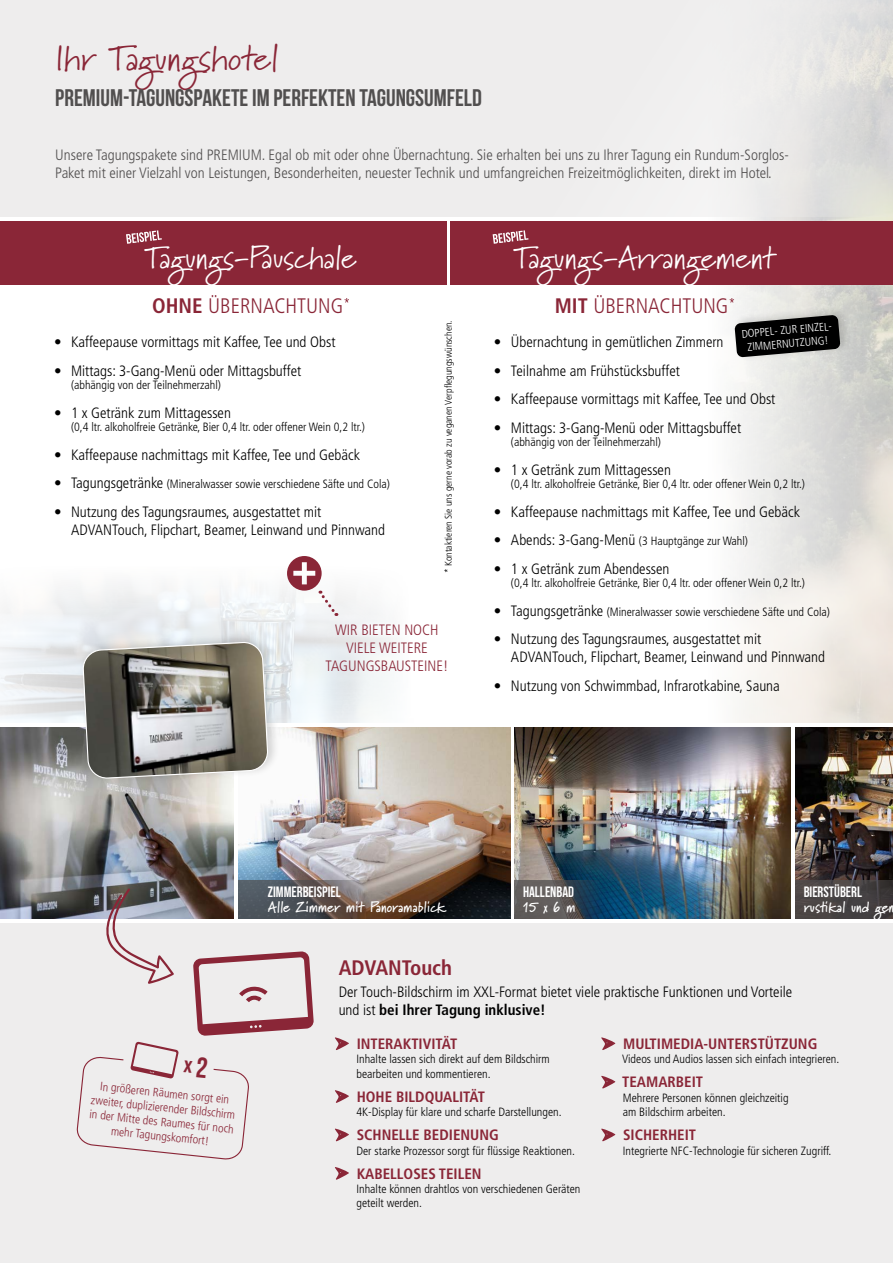
<style>
.page{position:relative;width:893px;height:1263px;background:#fff}
.page>*{position:absolute;margin:0;border:0;box-sizing:border-box;transform-origin:0 0}
.t1{font:36px "Marydale";color:#8a2637}
.t2{font:31.5px "Marydale";color:#fff}
.t3{font:700 24px "Bebas Neue";color:#514f4f}
.t4{font:300 condensed 21px "Frutiger LT Pro";color:#8a2637}
.t5{font:700 condensed 21px "Frutiger LT Pro";color:#8a2637}
.t6{font:300 condensed 15px/18px "Frutiger LT Pro";color:#000}
.t7{font:300 condensed 15px/18px "Frutiger LT Pro";color:#514f4f}
.t8{font:700 condensed 15px "Frutiger LT Pro";color:#8a2637}
.t9{font:700 15px "Marydale";color:#fff}
.t10{font:300 condensed 15px/18px "Frutiger LT Pro";color:#8a2637;text-align:center}
.t11{font:15px "Bebas Neue";color:#fff}
.t12{font:300 condensed 12px/14.4px "Frutiger LT Pro";color:#000}
.t13{font:300 condensed 12px/14.4px "Frutiger LT Pro";color:#8a2637;text-align:center}
.t14{font:300 condensed 11.25px/13.5px "Frutiger LT Pro";color:#fff;text-align:center}
.t15{font:300 condensed 9.75px "Frutiger LT Pro";color:#000}
.s1{font-weight:700}
.s2{font-size:15px}
</style>
<div class="page">
<div style="left:0;top:0;width:893px;height:217px;background:#eeeded"></div>
<svg style="left:729px;top:285px;width:164px;height:438px"></svg>
<img style="left:0;top:584px;width:394px;height:139px">
<div style="left:0;top:923px;width:893px;height:340px;background:#eeeded"></div>
<div style="left:0;top:221px;width:446px;height:64px;background:#8a2637"></div>
<div style="left:451px;top:221px;width:442px;height:64px;background:#8a2637"></div>
<div style="left:732px;top:305px;width:120px;height:57px;background:#000;opacity:.16"></div>
<svg style="left:735px;top:315px;width:105px;height:42px;background:#2d2d2c"></svg>
<svg style="left:730px;top:298px;width:4px;height:5px"></svg>
<svg style="left:344px;top:298px;width:5px;height:5px"></svg>
<svg style="left:335px;top:1037px;width:14px;height:13px"></svg>
<svg style="left:335px;top:1090px;width:14px;height:13px"></svg>
<svg style="left:335px;top:1128px;width:14px;height:13px"></svg>
<svg style="left:335px;top:1167px;width:14px;height:13px"></svg>
<svg style="left:601px;top:1037px;width:14px;height:13px"></svg>
<svg style="left:601px;top:1076px;width:14px;height:12px"></svg>
<svg style="left:601px;top:1128px;width:14px;height:13px"></svg>
<img style="left:238px;top:727px;width:272px;height:191px">
<img style="left:514px;top:727px;width:277px;height:191px">
<img style="left:795px;top:727px;width:98px;height:153px">
<svg style="left:238px;top:880px;width:136px;height:38px;background:#6c615d"></svg>
<svg style="left:514px;top:880px;width:88px;height:38px;background:#495159"></svg>
<svg style="left:795px;top:880px;width:98px;height:38px;background:#464141"></svg>
<img style="left:0;top:727px;width:234px;height:191px">
<div style="left:79px;top:632px;width:201px;height:152px;background:#000;opacity:.16"></div>
<svg style="left:83px;top:642px;width:185px;height:136px;background:#84827b"></svg>
<svg style="left:126px;top:230px;width:36px;height:14px"></svg>
<svg style="left:493px;top:230px;width:35px;height:14px"></svg>
<svg style="left:287px;top:556px;width:51px;height:60px"></svg>
<svg style="left:75px;top:888px;width:239px;height:272px"></svg>
<h1 class="t1" style="left:55px;top:36px;width:225px">Ihr Tagungshotel</h1>
<h3 class="t3" style="left:55px;top:84px;width:428px">PREMIUM-TAGUNGSPAKETE IM PERFEKTEN TAGUNGSUMFELD</h3>
<p class="t7" style="left:55px;top:146px;width:735px">Unsere Tagungspakete sind PREMIUM. Egal ob mit oder ohne Übernachtung. Sie erhalten bei uns zu Ihrer Tagung ein Rundum-Sorglos-<br>Paket mit einer Vielzahl von Leistungen, Besonderheiten, neuester Technik und umfangreichen Freizeitmöglichkeiten, direkt im Hotel.</p>
<h2 class="t2" style="left:145px;top:239px;width:213px">Tagungs-Pauschale</h2>
<h3 class="t4" style="left:152px;top:294px;width:192px"><span class="s1">OHNE</span> ÜBERNACHTUNG</h3>
<p class="t6" style="left:54px;top:333px;width:283px">• Kaffeepause vormittags mit Kaffee, Tee und Obst</p>
<p class="t6" style="left:54px;top:362px;width:249px">• Mittags: 3-Gang-Menü oder Mittagsbuffet</p>
<p class="t12" style="left:71px;top:378px;width:152px">(abhängig von der Teilnehmerzahl)</p>
<p class="t6" style="left:54px;top:404px;width:178px">• 1 x Getränk zum Mittagessen</p>
<p class="t12" style="left:71px;top:420px;width:296px">(0,4 ltr. alkoholfreie Getränke, Bier 0,4 ltr. oder offener Wein 0,2 ltr.)</p>
<p class="t6" style="left:54px;top:446px;width:308px">• Kaffeepause nachmittags mit Kaffee, Tee und Gebäck</p>
<p class="t12" style="left:54px;top:477px;width:337px"><span class="s2">• Tagungsgetränke</span> (Mineralwasser sowie verschiedene Säfte und Cola)</p>
<p class="t6" style="left:71px;top:503px;width:316px;text-indent:-17px">• Nutzung des Tagungsraumes, ausgestattet mit<br>ADVANTouch, Flipchart, Beamer, Leinwand und Pinnwand</p>
<p class="t15" style="left:443px;top:573px;width:254px;rotate:-90deg">* Kontaktieren Sie uns gerne vorab zu veganen Verpflegungswünschen.</p>
<p class="t10" style="left:325px;top:621px;width:124px">WIR BIETEN NOCH<br>VIELE WEITERE<br>TAGUNGSBAUSTEINE!</p>
<h2 class="t2" style="left:514px;top:239px;width:263px">Tagungs-Arrangement</h2>
<h3 class="t4" style="left:555px;top:294px;width:175px"><span class="s1">MIT</span> ÜBERNACHTUNG</h3>
<p class="t14" style="left:741px;top:327px;width:94px;rotate:-5deg">DOPPEL- ZUR EINZEL-<br>ZIMMERNUTZUNG!</p>
<p class="t6" style="left:494px;top:333px;width:231px">• Übernachtung in gemütlichen Zimmern</p>
<p class="t6" style="left:494px;top:362px;width:187px">• Teilnahme am Frühstücksbuffet</p>
<p class="t6" style="left:494px;top:390px;width:283px">• Kaffeepause vormittags mit Kaffee, Tee und Obst</p>
<p class="t6" style="left:494px;top:419px;width:249px">• Mittags: 3-Gang-Menü oder Mittagsbuffet</p>
<p class="t12" style="left:511px;top:435px;width:152px">(abhängig von der Teilnehmerzahl)</p>
<p class="t6" style="left:494px;top:461px;width:178px">• 1 x Getränk zum Mittagessen</p>
<p class="t12" style="left:511px;top:477px;width:296px">(0,4 ltr. alkoholfreie Getränke, Bier 0,4 ltr. oder offener Wein 0,2 ltr.)</p>
<p class="t6" style="left:494px;top:503px;width:308px">• Kaffeepause nachmittags mit Kaffee, Tee und Gebäck</p>
<p class="t12" style="left:494px;top:534px;width:256px"><span class="s2">• Abends: 3-Gang-Menü</span> (3 Hauptgänge zur Wahl)</p>
<p class="t6" style="left:494px;top:560px;width:177px">• 1 x Getränk zum Abendessen</p>
<p class="t12" style="left:511px;top:576px;width:296px">(0,4 ltr. alkoholfreie Getränke, Bier 0,4 ltr. oder offener Wein 0,2 ltr.)</p>
<p class="t12" style="left:494px;top:604px;width:337px"><span class="s2">• Tagungsgetränke</span> (Mineralwasser sowie verschiedene Säfte und Cola)</p>
<p class="t6" style="left:511px;top:630px;width:316px;text-indent:-17px">• Nutzung des Tagungsraumes, ausgestattet mit<br>ADVANTouch, Flipchart, Beamer, Leinwand und Pinnwand</p>
<p class="t6" style="left:494px;top:677px;width:287px">• Nutzung von Schwimmbad, Infrarotkabine, Sauna</p>
<p class="t11" style="left:268px;top:884px;width:74px">ZIMMERBEISPIEL</p>
<p class="t9" style="left:268px;top:898px;width:179px">Alle Zimmer mit Panoramablick</p>
<p class="t11" style="left:523px;top:884px;width:53px">HALLENBAD</p>
<p class="t9" style="left:523px;top:898px;width:54px">15 x 6 m</p>
<p class="t11" style="left:804px;top:884px;width:60px">BIERSTÜBERL</p>
<p class="t9" style="left:804px;top:898px;width:87px">rustikal und ge</p>
<p class="t13" style="left:93px;top:1078px;width:146px;rotate:6deg">In größeren Räumen sorgt ein zweiter, duplizierender Bildschirm in der Mitte des Raumes für noch mehr Tagungskomfort!</p>
<h3 class="t5" style="left:339px;top:955px;width:115px">ADVANTouch</h3>
<p class="t6" style="left:339px;top:983px;width:455px">Der Touch-Bildschirm im XXL-Format bietet viele praktische Funktionen und Vorteile und ist <span class="s1">bei Ihrer Tagung inklusive!</span></p>
<p class="t8" style="left:623px;top:1035px;width:196px">MULTIMEDIA-UNTERSTÜTZUNG</p>
<p class="t12" style="left:622px;top:1052px;width:219px">Videos und Audios lassen sich einfach integrieren.</p>
<p class="t8" style="left:622px;top:1073px;width:82px">TEAMARBEIT</p>
<p class="t12" style="left:623px;top:1090px;width:167px">Mehrere Personen können gleichzeitig am Bildschirm arbeiten.</p>
<p class="t8" style="left:623px;top:1126px;width:75px">SICHERHEIT</p>
<p class="t12" style="left:623px;top:1143px;width:210px">Integrierte NFC-Technologie für sicheren Zugriff.</p>
<p class="t8" style="left:357px;top:1035px;width:102px">INTERAKTIVITÄT</p>
<p class="t12" style="left:356px;top:1052px;width:195px">Inhalte lassen sich direkt auf dem Bildschirm bearbeiten und kommentieren.</p>
<p class="t8" style="left:357px;top:1088px;width:130px">HOHE BILDQUALITÄT</p>
<p class="t12" style="left:356px;top:1105px;width:207px">4K-Display für klare und scharfe Darstellungen.</p>
<p class="t8" style="left:357px;top:1126px;width:144px">SCHNELLE BEDIENUNG</p>
<p class="t12" style="left:356px;top:1143px;width:220px">Der starke Prozessor sorgt für flüssige Reaktionen.</p>
<p class="t8" style="left:357px;top:1164px;width:126px">KABELLOSES TEILEN</p>
<p class="t12" style="left:356px;top:1182px;width:225px">Inhalte können drahtlos von verschiedenen Geräten geteilt werden.</p>
</div>
